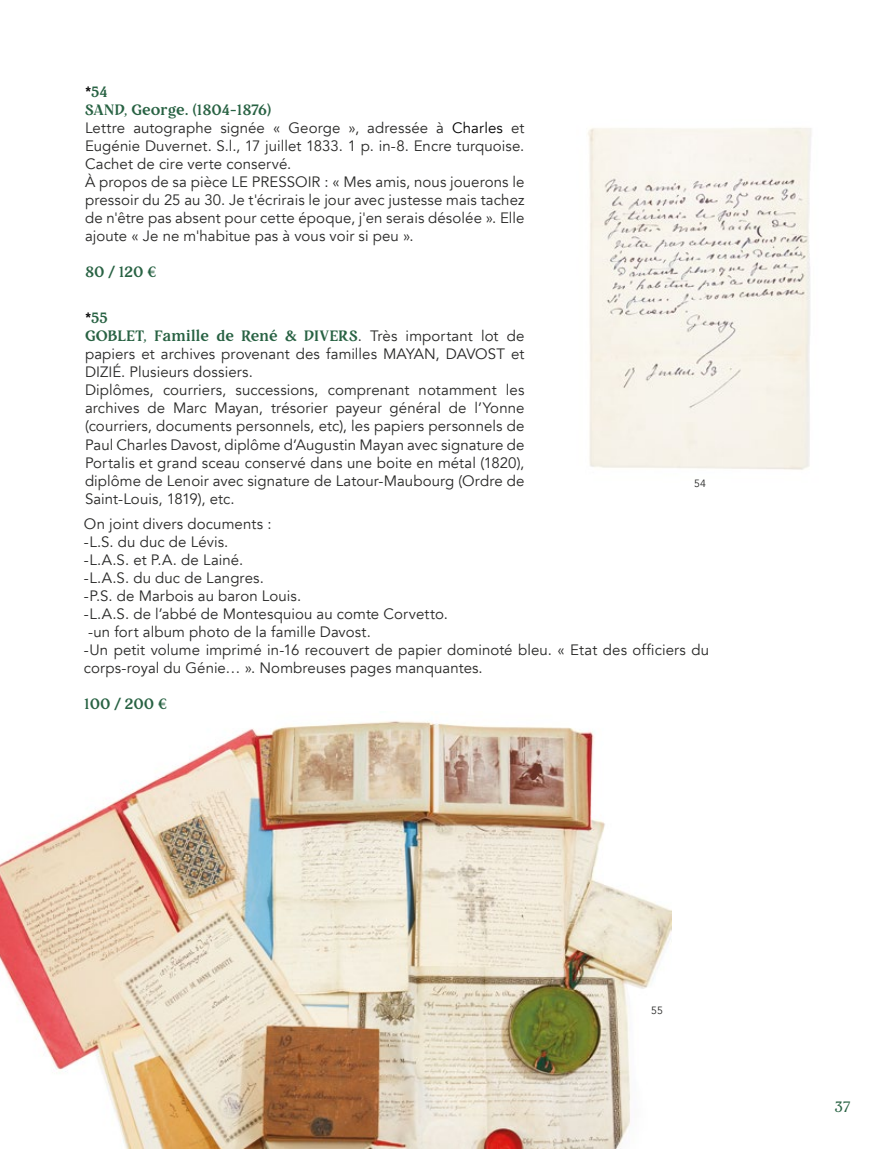
<style>
.page{position:relative;width:893px;height:1149px;background:#fff}
.page>*{position:absolute;margin:0;border:0;box-sizing:border-box;transform-origin:0 0}
.t1{font:15px/18px "Avenir";letter-spacing:.005em;color:#282827}
.t2{font:700 15px/18px "Restora";color:#286243}
.t3{font:15px "Restora";color:#286243}
.t4{font:10.5px "Avenir";color:#282827}
.s1{color:#000}
.s2{font-family:"Avenir";font-weight:400;color:#282827}
</style>
<div class="page">
<img style="left:588px;top:128px;width:224px;height:342px">
<img style="left:0;top:721px;width:672px;height:427px">
<p class="t2" style="left:85px;top:82px;width:188px"><span class="s1">*</span>54<br>SAND, George. (1804-1876)</p>
<p class="t1" style="left:85px;top:119px;width:441px">Lettre autographe signée « George », adressée à <span class="s1">Charles</span> et Eugénie Duvernet. S.l., 17 juillet 1833. 1 p. in-8. Encre turquoise.<br>Cachet de cire verte conservé.<br>À propos de sa pièce LE PRESSOIR : « Mes amis, nous jouerons le pressoir du 25 au 30. Je t'écrirais le jour avec justesse mais tachez de n'être pas absent pour cette époque, j'en serais désolée ». Elle ajoute « Je ne m'habitue pas à vous voir si peu ».</p>
<p class="t2" style="left:85px;top:262px;width:73px">80 / 120 €</p>
<p class="t2" style="left:85px;top:309px;width:441px"><span class="s1">*</span>55<br>GOBLET, Famille de René &amp; DIVERS<span class="s2">. Très important lot de</span></p>
<p class="t1" style="left:85px;top:345px;width:441px">papiers et archives provenant des familles MAYAN, DAVOST et DIZIÉ. Plusieurs dossiers.<br>Diplômes, courriers, successions, comprenant notamment les archives de Marc Mayan, trésorier payeur général de l’Yonne (courriers, documents personnels, etc), les papiers personnels de Paul Charles Davost, diplôme d’Augustin Mayan avec signature de Portalis et grand sceau conservé dans une boite en métal (1820), diplôme de Lenoir avec signature de Latour-Maubourg (Ordre de Saint-Louis, 1819), etc.</p>
<p class="t1" style="left:84px;top:515px;width:627px">On joint divers documents :<br>-L.S. du duc de Lévis.<br>-L.A.S. et P.A. de Lainé.<br>-L.A.S. du duc de Langres.<br>-P.S. de Marbois au baron Louis.<br>-L.A.S. de l’abbé de Montesquiou au comte Corvetto.<br>-un fort album photo de la famille Davost.<br>-Un petit volume imprimé in-16 recouvert de papier dominoté bleu. « Etat des officiers du corps-royal du Génie… ». Nombreuses pages manquantes.</p>
<p class="t2" style="left:84px;top:694px;width:85px">100 / 200 €</p>
<p class="t4" style="left:694px;top:476px;width:13px">54</p>
<p class="t4" style="left:651px;top:1004px;width:13px">55</p>
<p class="t3" style="left:835px;top:1096px;width:17px">37</p>
</div>
